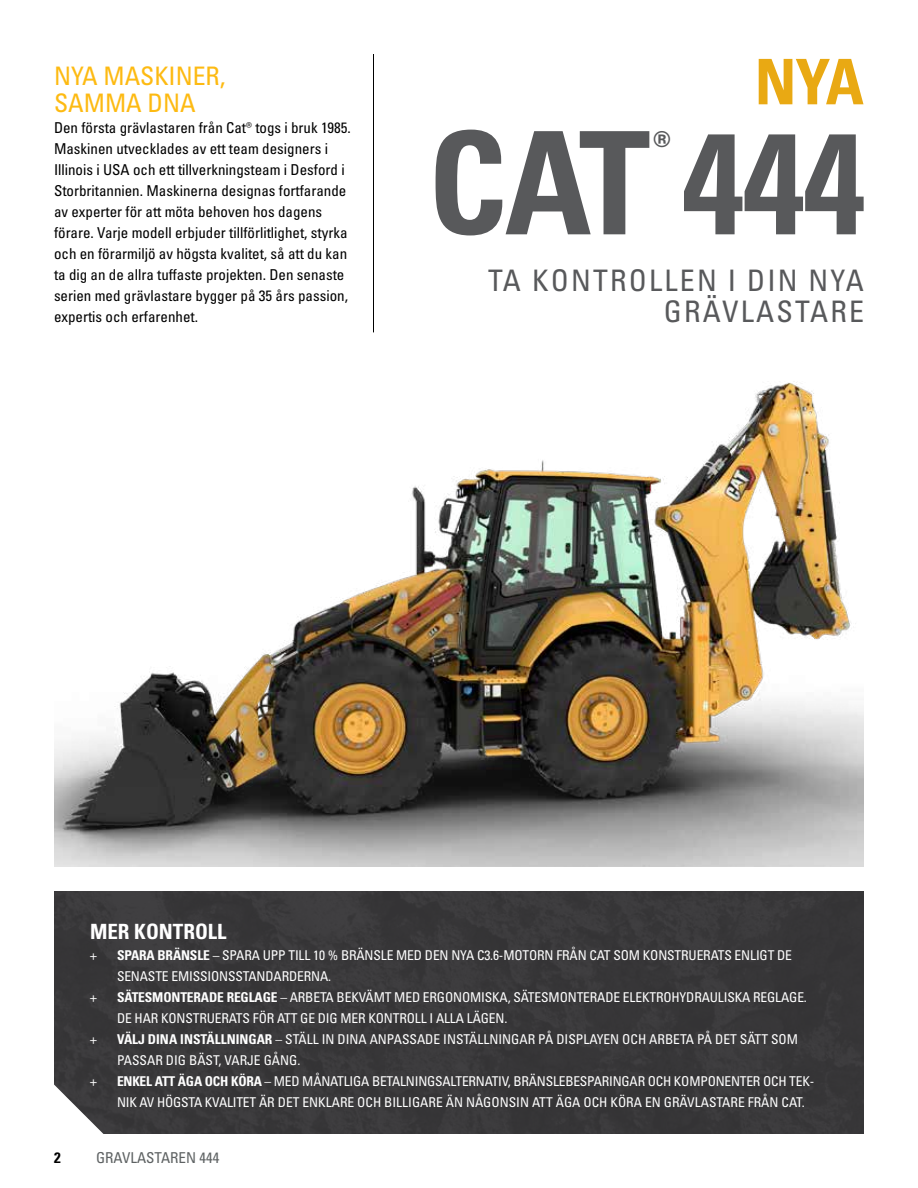
<style>
.page{position:relative;width:918px;height:1188px;background:#fff}
.page>*{position:absolute;margin:0;border:0;box-sizing:border-box;transform-origin:0 0}
.t1{font:142.95px "Univers LTCYR 67 Bold Cond";letter-spacing:-.02em;color:#58595b}
.t2{font:62.85px "Univers LTCYR 67 Bold Cond";color:#e9a913}
.t3{font:44.4px "Univers LTCYR 67 Bold Cond";color:#58595b}
.t4{font:condensed 29.7px/31.5px "Univers LTCYR 57";letter-spacing:.075em;color:#58595b;text-align:right}
.t5{font:condensed 25.5px/27px "Univers LTCYR 57";color:#fdba12}
.t6{font:21px "Univers LTCYR 67 Bold Cond";color:#fff}
.t7{font:condensed 15px/21px "Univers LTCYR 57";color:#000}
.t8{font:condensed 15px "Univers LTCYR 57";color:#5e6263}
.t9{font:15px "Univers LTCYR 67 Bold Cond";color:#000}
.t10{font:condensed 13.5px/21px "Univers LTCYR 57";letter-spacing:-.01em;color:#fff}
.s1{font-family:"Univers LTCYR 67 Bold Cond";font-stretch:normal}
</style>
<div class="page">
<div style="left:54px;top:891px;width:810px;height:243px;background:#383739"></div>
<hr style="left:373px;top:54px;width:1px;height:278px;background:#000">
<img style="left:54px;top:382px;width:810px;height:485px">
<h2 class="t2" style="left:755px;top:43px;width:111px">NYA</h2>
<h3 class="t5" style="left:54px;top:62px;width:173px">NYA MASKINER,<br>SAMMA DNA</h3>
<p class="t7" style="left:54px;top:117px;width:298px">Den första grävlastaren från Cat® togs i bruk 1985.<br>Maskinen utvecklades av ett team designers i Illinois i USA och ett tillverkningsteam i Desford i Storbritannien. Maskinerna designas fortfarande av experter för att möta behoven hos dagens förare. Varje modell erbjuder tillförlitlighet, styrka och en förarmiljö av högsta kvalitet, så att du kan ta dig an de allra tuffaste projekten. Den senaste serien med grävlastare bygger på 35 års passion, expertis och erfarenhet.</p>
<h1 class="t1" style="left:428px;top:96px;width:439px">CAT 444</h1>
<h3 class="t3" style="left:653px;top:120px;width:19px">®</h3>
<h3 class="t4" style="left:488px;top:264px;width:377px">TA KONTROLLEN I DIN NYA<br>GRÄVLASTARE</h3>
<h3 class="t6" style="left:90px;top:919px;width:138px">MER KONTROLL</h3>
<p class="t10" style="left:90px;top:945px;width:8px">+</p>
<p class="t10" style="left:117px;top:945px;width:677px"><span class="s1">SPARA BRÄNSLE</span> – SPARA UPP TILL 10 % BRÄNSLE MED DEN NYA C3.6-MOTORN FRÅN CAT SOM KONSTRUERATS ENLIGT DE<br>SENASTE EMISSIONSSTANDARDERNA.</p>
<p class="t10" style="left:90px;top:987px;width:8px">+</p>
<p class="t10" style="left:117px;top:987px;width:691px"><span class="s1">SÄTESMONTERADE REGLAGE</span> – ARBETA BEKVÄMT MED ERGONOMISKA, SÄTESMONTERADE ELEKTROHYDRAULISKA REGLAGE.<br>DE HAR KONSTRUERATS FÖR ATT GE DIG MER KONTROLL I ALLA LÄGEN.</p>
<p class="t10" style="left:90px;top:1029px;width:8px">+</p>
<p class="t10" style="left:117px;top:1029px;width:683px"><span class="s1">VÄLJ DINA INSTÄLLNINGAR</span> – STÄLL IN DINA ANPASSADE INSTÄLLNINGAR PÅ DISPLAYEN OCH ARBETA PÅ DET SÄTT SOM<br>PASSAR DIG BÄST, VARJE GÅNG.</p>
<p class="t10" style="left:90px;top:1071px;width:8px">+</p>
<p class="t10" style="left:117px;top:1071px;width:699px"><span class="s1">ENKEL ATT ÄGA OCH KÖRA</span> – MED MÅNATLIGA BETALNINGSALTERNATIV, BRÄNSLEBESPARINGAR OCH KOMPONENTER OCH TEK-<br>NIK AV HÖGSTA KVALITET ÄR DET ENKLARE OCH BILLIGARE ÄN NÅGONSIN ATT ÄGA OCH KÖRA EN GRÄVLASTARE FRÅN CAT.</p>
<p class="t9" style="left:54px;top:1148px;width:8px">2</p>
<p class="t8" style="left:96px;top:1148px;width:125px">GRAVLASTAREN 444</p>
</div>
